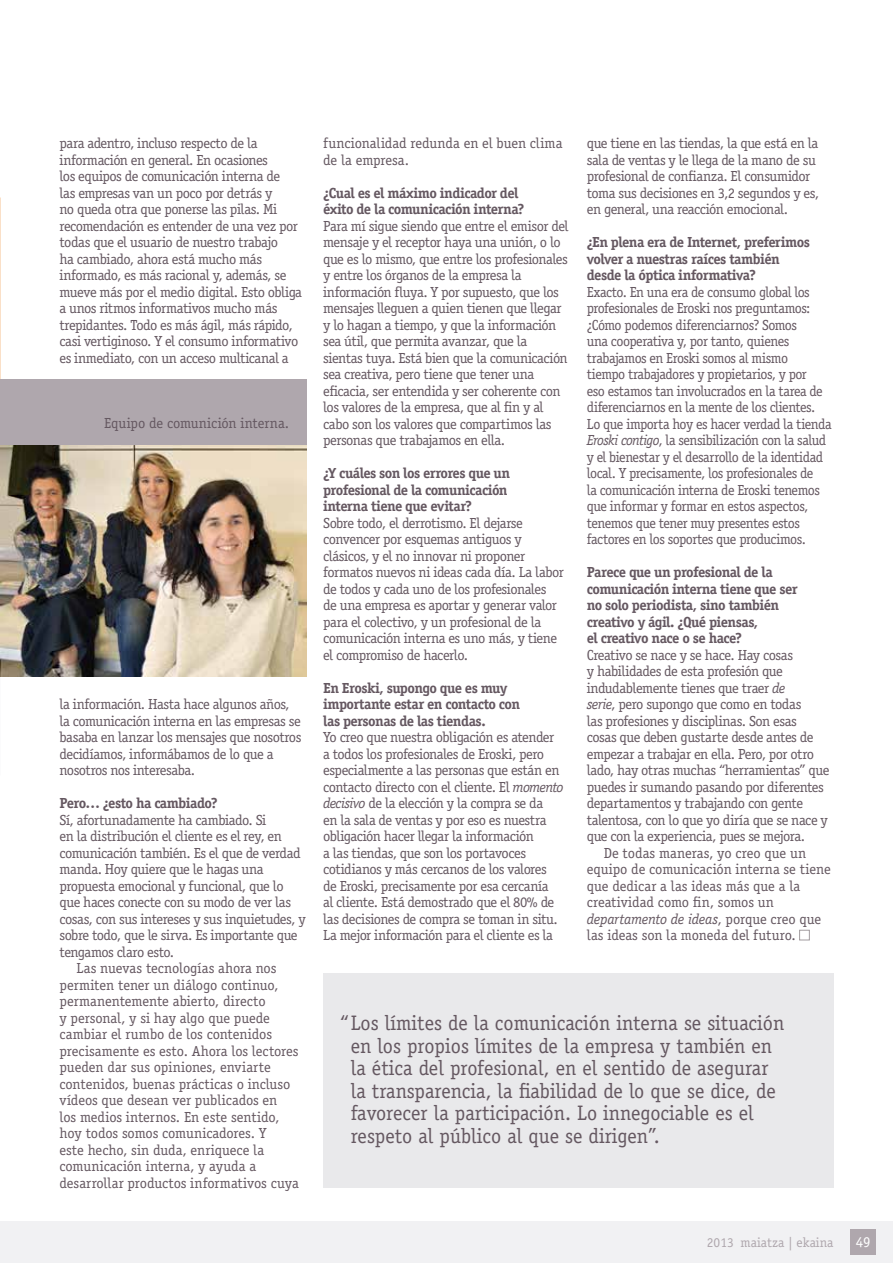
<style>
.page{position:relative;width:893px;height:1263px;background:#fff}
.page>*{position:absolute;margin:0;border:0;box-sizing:border-box;transform-origin:0 0}
.t1{font:21px/22.5px "Officina Serif Std";color:#655861}
.t2{font:15px "Officina Serif Std";color:#fff}
.t3{font:14.7px/16.5px "Officina Serif Std";letter-spacing:-.035em;color:#655861}
.t4{font:700 14.7px/16.5px "Officina Serif Std";letter-spacing:-.04em;color:#655861}
.t5{font:14.7px/16.5px "Officina Serif Std";letter-spacing:-.005em;color:#655861}
.t6{font:14.7px "Officina Serif Std";letter-spacing:-.01em;color:#655861}
.t7{font:italic 14.7px "Officina Serif Std";letter-spacing:-.02em;color:#655861}
.t8{font:14.7px "Officina Serif Std";color:#655861}
.t9{font:13.5px "Officina Serif Std";color:#afa7ad}
.s1{font-style:italic}
.s2{font-style:normal}
</style>
<div class="page">
<div style="left:0;top:1221px;width:893px;height:42px;background:#f1f1f3"></div>
<div style="left:850px;top:1229px;width:26px;height:26px;background:#afa7ad"></div>
<div style="left:799px;top:930px;width:11px;height:10px;border:1px solid #a39da0"></div>
<div style="left:0;top:379px;width:306px;height:66px;background:#afa7ad"></div>
<div style="left:323px;top:973px;width:510px;height:215px;background:#e9e9eb"></div>
<img style="left:0;top:446px;width:306px;height:230px">
<p class="t3" style="left:60px;top:135px;width:244px">para adentro, incluso respecto de la información en general. En ocasiones<br>los equipos de comunicación interna de<br>las empresas van un poco por detrás y<br>no queda otra que ponerse las pilas. Mi recomendación es entender de una vez por todas que el usuario de nuestro trabajo<br>ha cambiado, ahora está mucho más informado, es más racional y, además, se mueve más por el medio digital. Esto obliga a unos ritmos informativos mucho más trepidantes. Todo es más ágil, más rápido, casi vertiginoso. Y el consumo informativo es inmediato, con un acceso multicanal a</p>
<p class="t5" style="left:104px;top:415px;width:186px">Equipo de comunición interna.</p>
<p class="t3" style="left:60px;top:696px;width:243px">la información. Hasta hace algunos años, la comunicación interna en las empresas se basaba en lanzar los mensajes que nosotros decidíamos, informábamos de lo que a nosotros nos interesaba.</p>
<p class="t4" style="left:60px;top:795px;width:160px">Pero… ¿esto ha cambiado?</p>
<p class="t3" style="left:60px;top:812px;width:208px">Sí, afortunadamente ha cambiado. Si</p>
<p class="t3" style="left:60px;top:828px;width:224px">en la distribución el cliente es el rey, en</p>
<p class="t3" style="left:60px;top:845px;width:243px">comunicación también. Es el que de verdad</p>
<p class="t3" style="left:60px;top:861px;width:206px">manda. Hoy quiere que le hagas una</p>
<p class="t3" style="left:60px;top:878px;width:226px">propuesta emocional y funcional, que lo</p>
<p class="t3" style="left:60px;top:894px;width:233px">que haces conecte con su modo de ver las</p>
<p class="t3" style="left:60px;top:911px;width:248px">cosas, con sus intereses y sus inquietudes, y</p>
<p class="t3" style="left:60px;top:927px;width:240px">sobre todo, que le sirva. Es importante que</p>
<p class="t3" style="left:60px;top:944px;width:116px">tengamos claro esto.</p>
<p class="t5" style="left:77px;top:960px;width:201px">Las nuevas tecnologías ahora nos</p>
<p class="t6" style="left:60px;top:976px;width:221px">permiten tener un diálogo continuo,</p>
<p class="t5" style="left:60px;top:993px;width:208px">permanentemente abierto, directo</p>
<p class="t6" style="left:60px;top:1009px;width:212px">y personal, y si hay algo que puede</p>
<p class="t5" style="left:60px;top:1026px;width:214px">cambiar el rumbo de los contenidos</p>
<p class="t6" style="left:60px;top:1042px;width:241px">precisamente es esto. Ahora los lectores</p>
<p class="t5" style="left:60px;top:1059px;width:213px">pueden dar sus opiniones, enviarte</p>
<p class="t5" style="left:60px;top:1076px;width:233px">contenidos, buenas prácticas o incluso</p>
<p class="t5" style="left:60px;top:1092px;width:219px">vídeos que desean ver publicados en</p>
<p class="t6" style="left:60px;top:1108px;width:221px">los medios internos. En este sentido,</p>
<p class="t6" style="left:60px;top:1125px;width:209px">hoy todos somos comunicadores. Y</p>
<p class="t5" style="left:60px;top:1141px;width:206px">este hecho, sin duda, enriquece la</p>
<p class="t5" style="left:60px;top:1158px;width:198px">comunicación interna, y ayuda a</p>
<p class="t6" style="left:60px;top:1174px;width:241px">desarrollar productos informativos cuya</p>
<p class="t5" style="left:323px;top:135px;width:241px">funcionalidad redunda en el buen clima de la empresa.</p>
<p class="t4" style="left:323px;top:184px;width:203px">¿Cual es el máximo indicador del éxito de la comunicación interna?</p>
<p class="t3" style="left:323px;top:217px;width:247px">Para mí sigue siendo que entre el emisor del mensaje y el receptor haya una unión, o lo que es lo mismo, que entre los profesionales y entre los órganos de la empresa la información fluya. Y por supuesto, que los mensajes lleguen a quien tienen que llegar y lo hagan a tiempo, y que la información sea útil, que permita avanzar, que la sientas tuya. Está bien que la comunicación sea creativa, pero tiene que tener una eficacia, ser entendida y ser coherente con los valores de la empresa, que al fin y al cabo son los valores que compartimos las personas que trabajamos en ella.</p>
<p class="t4" style="left:323px;top:465px;width:189px">¿Y cuáles son los errores que un profesional de la comunicación interna tiene que evitar?</p>
<p class="t3" style="left:323px;top:514px;width:242px">Sobre todo, el derrotismo. El dejarse convencer por esquemas antiguos y clásicos, y el no innovar ni proponer formatos nuevos ni ideas cada día. La labor de todos y cada uno de los profesionales<br>de una empresa es aportar y generar valor para el colectivo, y un profesional de la comunicación interna es uno más, y tiene el compromiso de hacerlo.</p>
<p class="t4" style="left:323px;top:679px;width:198px">En Eroski, supongo que es muy importante estar en contacto con las personas de las tiendas.</p>
<p class="t3" style="left:323px;top:729px;width:242px">Yo creo que nuestra obligación es atender a todos los profesionales de Eroski, pero especialmente a las personas que están en contacto directo con el cliente. El <span class="s1">momento decisivo</span> de la elección y la compra se da<br>en la sala de ventas y por eso es nuestra obligación hacer llegar la información<br>a las tiendas, que son los portavoces cotidianos y más cercanos de los valores de Eroski, precisamente por esa cercanía<br>al cliente. Está demostrado que el 80% de las decisiones de compra se toman in situ.<br>La mejor información para el cliente es la</p>
<p class="t3" style="left:587px;top:135px;width:234px">que tiene en las tiendas, la que está en la sala de ventas y le llega de la mano de su profesional de confianza. El consumidor toma sus decisiones en 3,2 segundos y es, en general, una reacción emocional.</p>
<p class="t4" style="left:587px;top:234px;width:225px">¿En plena era de Internet, preferimos volver a nuestras raíces también desde la óptica informativa?</p>
<p class="t3" style="left:587px;top:284px;width:246px">Exacto. En una era de consumo global los profesionales de Eroski nos preguntamos: ¿Cómo podemos diferenciarnos? Somos<br>una cooperativa y, por tanto, quienes trabajamos en Eroski somos al mismo<br>tiempo trabajadores y propietarios, y por<br>eso estamos tan involucrados en la tarea de diferenciarnos en la mente de los clientes.<br>Lo que importa hoy es hacer verdad la tienda <span class="s1">Eroski contigo</span>, la sensibilización con la salud y el bienestar y el desarrollo de la identidad local. Y precisamente, los profesionales de<br>la comunicación interna de Eroski tenemos que informar y formar en estos aspectos, tenemos que tener muy presentes estos factores en los soportes que producimos.</p>
<p class="t4" style="left:587px;top:564px;width:212px">Parece que un profesional de la comunicación interna tiene que ser no solo periodista, sino también creativo y ágil. ¿Qué piensas,<br>el creativo nace o se hace?</p>
<p class="t3" style="left:587px;top:647px;width:208px">Creativo se nace y se hace. Hay cosas</p>
<p class="t3" style="left:587px;top:663px;width:198px">y habilidades de esta profesión que</p>
<p class="t3" style="left:587px;top:680px;width:200px">indudablemente tienes que traer <span class="s1">de</span></p>
<p class="t3" style="left:587px;top:696px;width:216px"><span class="s1">serie</span>, pero supongo que como en todas</p>
<p class="t3" style="left:587px;top:713px;width:212px">las profesiones y disciplinas. Son esas</p>
<p class="t3" style="left:587px;top:729px;width:228px">cosas que deben gustarte desde antes de</p>
<p class="t3" style="left:587px;top:746px;width:229px">empezar a trabajar en ella. Pero, por otro</p>
<p class="t3" style="left:587px;top:762px;width:244px">lado, hay otras muchas “herramientas” que</p>
<p class="t3" style="left:587px;top:779px;width:239px">puedes ir sumando pasando por diferentes</p>
<p class="t3" style="left:587px;top:795px;width:218px">departamentos y trabajando con gente</p>
<p class="t3" style="left:587px;top:812px;width:243px">talentosa, con lo que yo diría que se nace y</p>
<p class="t3" style="left:587px;top:828px;width:220px">que con la experiencia, pues se mejora.</p>
<p class="t5" style="left:604px;top:845px;width:204px">De todas maneras, yo creo que un</p>
<p class="t5" style="left:587px;top:861px;width:245px">equipo de comunicación interna se tiene</p>
<p class="t8" style="left:587px;top:877px;width:215px">que dedicar a las ideas más que a la</p>
<p class="t6" style="left:587px;top:894px;width:189px">creatividad como fin, somos un</p>
<p class="t7" style="left:587px;top:910px;width:236px">departamento de ideas<span class="s2">, porque creo que</span></p>
<p class="t5" style="left:587px;top:927px;width:211px">las ideas son la moneda del futuro.</p>
<p class="t1" style="left:351px;top:1012px;width:435px;text-indent:-11px">“Los límites de la comunicación interna se situación en los propios límites de la empresa y también en la ética del profesional, en el sentido de asegurar la transparencia, la fiabilidad de lo que se dice, de favorecer la participación. Lo innegociable es el respeto al público al que se dirigen”.</p>
<p class="t9" style="left:707px;top:1234px;width:128px">2013 maiatza | ekaina</p>
<p class="t2" style="left:856px;top:1233px;width:16px">49</p>
</div>
